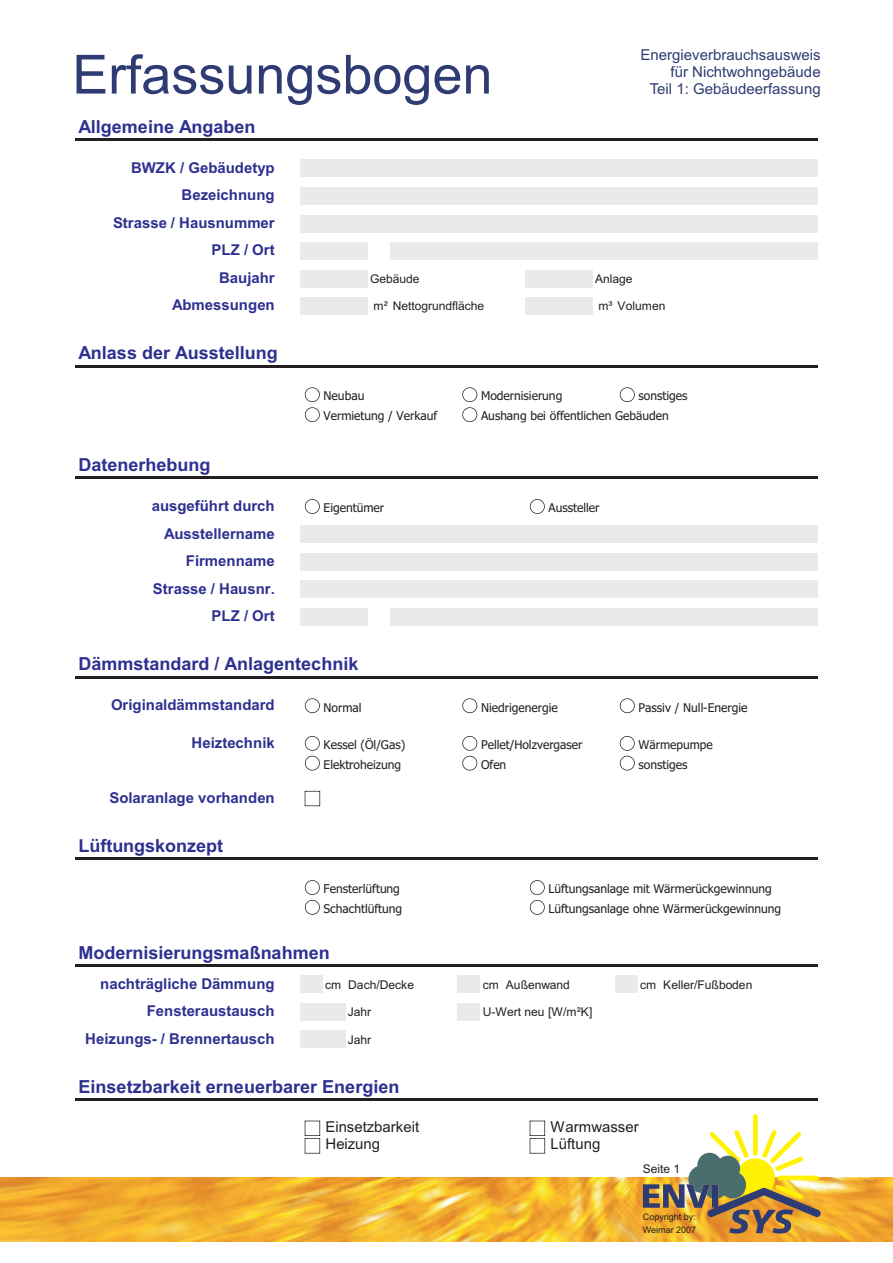
<style>
.page{position:relative;width:893px;height:1263px;background:#fff}
.page>*{position:absolute;margin:0;border:0;box-sizing:border-box;transform-origin:0 0}
.t1{font:54px "Arial";color:#2f3c73}
.t2{font:700 18px "Arial";color:#2e3090}
.t3{font:700 15px/27.6px "Arial";color:#2e3090;text-align:right}
.t4{font:15px/16.8px "Arial";color:#2f3c73;text-align:right}
.t5{font:15px "Arial";color:#231f20}
.t6{font:12px/19.8px "Tahoma";color:#231f20}
.t7{font:12px "Arial";color:#231f20}
.t8{font:9px/12.9px "Arial";color:#231f20}
</style>
<div class="page">
<div style="left:300px;top:160px;width:518px;height:17px;background:#e9eaeb"></div>
<div style="left:300px;top:187px;width:518px;height:18px;background:#e9eaeb"></div>
<div style="left:300px;top:215px;width:518px;height:17px;background:#e9eaeb"></div>
<div style="left:300px;top:242px;width:68px;height:18px;background:#e9eaeb"></div>
<div style="left:390px;top:242px;width:428px;height:18px;background:#e9eaeb"></div>
<div style="left:300px;top:270px;width:68px;height:17px;background:#e9eaeb"></div>
<div style="left:525px;top:270px;width:68px;height:17px;background:#e9eaeb"></div>
<div style="left:300px;top:297px;width:68px;height:18px;background:#e9eaeb"></div>
<div style="left:525px;top:297px;width:68px;height:18px;background:#e9eaeb"></div>
<div style="left:300px;top:526px;width:518px;height:17px;background:#e9eaeb"></div>
<div style="left:300px;top:553px;width:518px;height:18px;background:#e9eaeb"></div>
<div style="left:300px;top:581px;width:518px;height:17px;background:#e9eaeb"></div>
<div style="left:300px;top:608px;width:68px;height:18px;background:#e9eaeb"></div>
<div style="left:390px;top:608px;width:428px;height:18px;background:#e9eaeb"></div>
<div style="left:300px;top:975px;width:23px;height:18px;background:#e9eaeb"></div>
<div style="left:458px;top:975px;width:22px;height:18px;background:#e9eaeb"></div>
<div style="left:615px;top:975px;width:23px;height:18px;background:#e9eaeb"></div>
<div style="left:300px;top:1003px;width:45px;height:18px;background:#e9eaeb"></div>
<div style="left:458px;top:1003px;width:22px;height:18px;background:#e9eaeb"></div>
<div style="left:300px;top:1031px;width:45px;height:17px;background:#e9eaeb"></div>
<hr style="left:75px;top:138px;width:743px;height:3px;background:#231f20">
<hr style="left:75px;top:365px;width:743px;height:3px;background:#231f20">
<hr style="left:75px;top:476px;width:743px;height:3px;background:#231f20">
<hr style="left:75px;top:676px;width:743px;height:2px;background:#231f20">
<hr style="left:75px;top:857px;width:743px;height:3px;background:#231f20">
<hr style="left:75px;top:964px;width:743px;height:3px;background:#231f20">
<hr style="left:75px;top:1098px;width:743px;height:3px;background:#231f20">
<svg style="left:305px;top:698px;width:15px;height:15px"></svg>
<svg style="left:462px;top:698px;width:15px;height:15px"></svg>
<svg style="left:620px;top:698px;width:15px;height:15px"></svg>
<svg style="left:305px;top:791px;width:15px;height:15px"></svg>
<svg style="left:305px;top:499px;width:15px;height:15px"></svg>
<svg style="left:530px;top:499px;width:15px;height:15px"></svg>
<svg style="left:305px;top:736px;width:15px;height:34px"></svg>
<svg style="left:462px;top:736px;width:15px;height:34px"></svg>
<svg style="left:620px;top:736px;width:15px;height:34px"></svg>
<svg style="left:620px;top:387px;width:15px;height:15px"></svg>
<svg style="left:305px;top:387px;width:15px;height:35px"></svg>
<svg style="left:462px;top:387px;width:15px;height:35px"></svg>
<svg style="left:305px;top:880px;width:15px;height:35px"></svg>
<svg style="left:530px;top:880px;width:15px;height:35px"></svg>
<svg style="left:305px;top:1120px;width:15px;height:33px"></svg>
<svg style="left:530px;top:1120px;width:15px;height:33px"></svg>
<img style="left:0;top:1178px;width:893px;height:64px">
<div style="left:753px;top:1114px;width:5px;height:42px;background:#fff101;border-radius:2px"></div>
<svg style="left:643px;top:1130px;width:178px;height:103px"></svg>
<p class="t1" style="left:72px;top:54px;width:422px">Erfassungsbogen</p>
<p class="t2" style="left:78px;top:120px;width:179px">Allgemeine Angaben</p>
<p class="t3" style="left:113px;top:155px;width:163px">BWZK / Gebäudetyp<br>Bezeichnung<br>Strasse / Hausnummer</p>
<p class="t3" style="left:212px;top:238px;width:65px">PLZ / Ort</p>
<p class="t3" style="left:219px;top:265px;width:57px">Baujahr</p>
<p class="t7" style="left:370px;top:274px;width:51px">Gebäude</p>
<p class="t4" style="left:641px;top:48px;width:182px">Energieverbrauchsausweis für Nichtwohngebäude</p>
<p class="t4" style="left:650px;top:81px;width:172px">Teil 1: Gebäudeerfassung</p>
<p class="t7" style="left:595px;top:274px;width:39px">Anlage</p>
<p class="t3" style="left:172px;top:293px;width:104px">Abmessungen</p>
<p class="t2" style="left:78px;top:346px;width:201px">Anlass der Ausstellung</p>
<p class="t2" style="left:78px;top:458px;width:134px">Datenerhebung</p>
<p class="t3" style="left:152px;top:493px;width:125px">ausgeführt durch<br>Ausstellername</p>
<p class="t3" style="left:186px;top:548px;width:90px">Firmenname</p>
<p class="t3" style="left:153px;top:576px;width:123px">Strasse / Hausnr.</p>
<p class="t7" style="left:373px;top:302px;width:112px">m² Nettogrundfläche</p>
<p class="t7" style="left:598px;top:302px;width:69px">m³ Volumen</p>
<p class="t6" style="left:324px;top:387px;width:42px">Neubau</p>
<p class="t6" style="left:481px;top:387px;width:83px">Modernisierung</p>
<p class="t6" style="left:638px;top:387px;width:51px">sonstiges</p>
<p class="t6" style="left:324px;top:407px;width:115px">Vermietung / Verkauf</p>
<p class="t6" style="left:481px;top:407px;width:189px">Aushang bei öffentlichen Gebäuden</p>
<p class="t6" style="left:324px;top:499px;width:62px">Eigentümer</p>
<p class="t6" style="left:548px;top:499px;width:52px">Aussteller</p>
<p class="t3" style="left:212px;top:604px;width:65px">PLZ / Ort</p>
<p class="t2" style="left:78px;top:657px;width:281px">Dämmstandard / Anlagentechnik</p>
<p class="t3" style="left:111px;top:693px;width:165px">Originaldämmstandard</p>
<p class="t6" style="left:324px;top:698px;width:40px">Normal</p>
<p class="t6" style="left:481px;top:698px;width:78px">Niedrigenergie</p>
<p class="t6" style="left:638px;top:698px;width:110px">Passiv / Null-Energie</p>
<p class="t3" style="left:192px;top:730px;width:85px">Heiztechnik</p>
<p class="t3" style="left:109px;top:785px;width:167px">Solaranlage vorhanden</p>
<p class="t2" style="left:78px;top:839px;width:146px">Lüftungskonzept</p>
<p class="t6" style="left:324px;top:736px;width:83px">Kessel (Öl/Gas)<br>Elektroheizung</p>
<p class="t6" style="left:481px;top:736px;width:103px">Pellet/Holzvergaser<br>Ofen</p>
<p class="t6" style="left:638px;top:736px;width:76px">Wärmepumpe sonstiges</p>
<p class="t6" style="left:324px;top:880px;width:78px">Fensterlüftung</p>
<p class="t6" style="left:548px;top:880px;width:225px">Lüftungsanlage mit Wärmerückgewinnung</p>
<p class="t6" style="left:324px;top:900px;width:80px">Schachtlüftung</p>
<p class="t6" style="left:548px;top:900px;width:234px">Lüftungsanlage ohne Wärmerückgewinnung</p>
<p class="t2" style="left:78px;top:945px;width:253px">Modernisierungsmaßnahmen</p>
<p class="t3" style="left:100px;top:971px;width:176px">nachträgliche Dämmung</p>
<p class="t7" style="left:325px;top:980px;width:90px">cm Dach/Decke</p>
<p class="t3" style="left:147px;top:998px;width:129px">Fensteraustausch</p>
<p class="t7" style="left:348px;top:1007px;width:25px">Jahr</p>
<p class="t3" style="left:85px;top:1026px;width:191px">Heizungs- / Brennertausch</p>
<p class="t7" style="left:348px;top:1035px;width:25px">Jahr</p>
<p class="t2" style="left:78px;top:1079px;width:322px">Einsetzbarkeit erneuerbarer Energien</p>
<p class="t7" style="left:483px;top:980px;width:89px">cm Außenwand</p>
<p class="t7" style="left:640px;top:980px;width:114px">cm Keller/Fußboden</p>
<p class="t7" style="left:483px;top:1007px;width:111px">U-Wert neu [W/m²K]</p>
<p class="t5" style="left:326px;top:1121px;width:95px">Einsetzbarkeit</p>
<p class="t5" style="left:550px;top:1121px;width:90px">Warmwasser</p>
<p class="t5" style="left:326px;top:1138px;width:56px">Heizung</p>
<p class="t5" style="left:550px;top:1138px;width:51px">Lüftung</p>
<p class="t7" style="left:643px;top:1164px;width:39px">Seite 1</p>
<p class="t8" style="left:643px;top:1211px;width:55px">Copyright by:<br>Weimar 2007</p>
</div>
